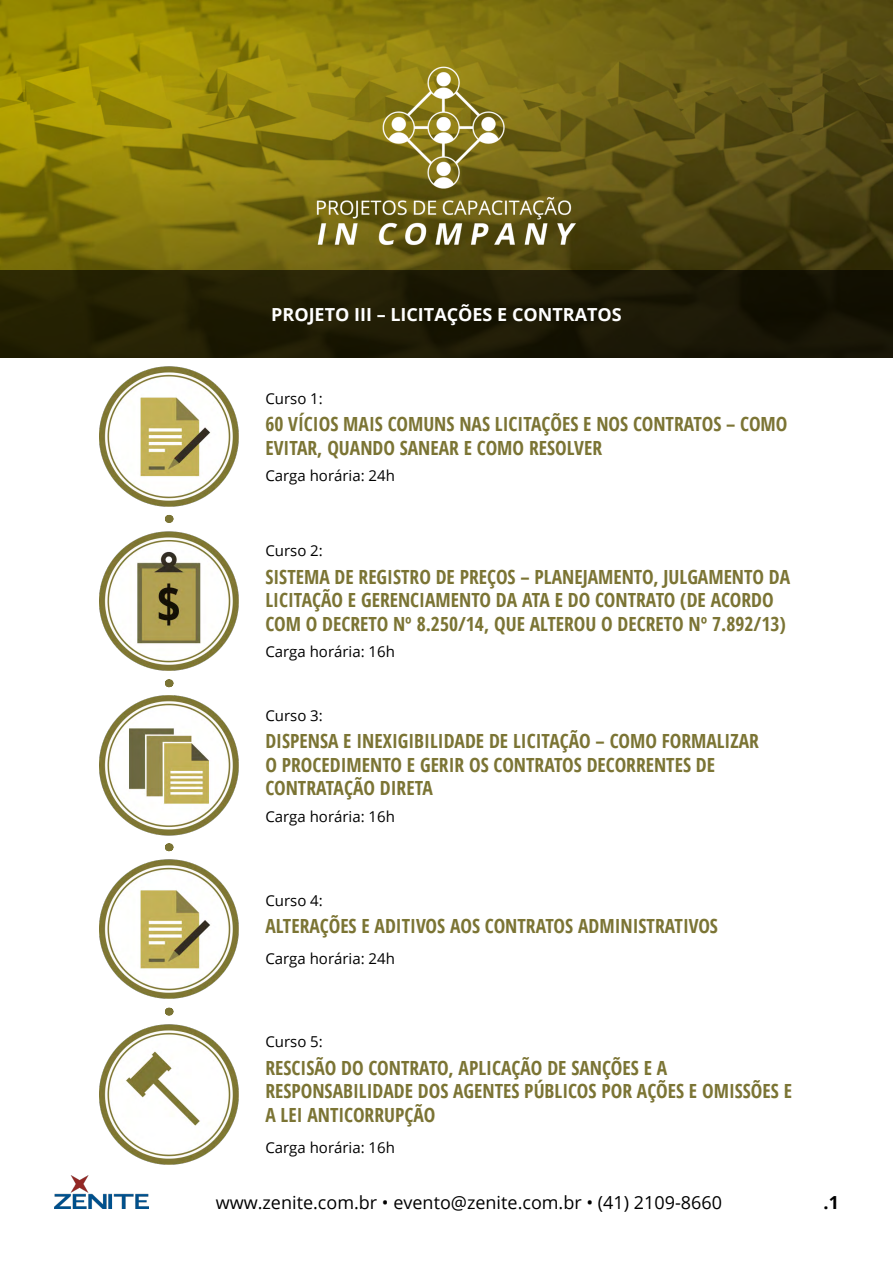
<style>
.page{position:relative;width:893px;height:1263px;background:#fff}
.page>*{position:absolute;margin:0;border:0;box-sizing:border-box;transform-origin:0 0}
.t1{font:700 condensed 19.5px/23.4px "Open Sans";color:#7b7434}
.t2{font:18px "Open Sans";color:#000}
.t3{font:700 18px "Open Sans";color:#fff}
.t4{font:700 18px "Open Sans";color:#000}
.t5{font:15px "Open Sans";color:#000}
</style>
<div class="page">
<img style="left:54px;top:1175px;width:94px;height:34px">
<img style="left:0;top:0;width:893px;height:270px">
<div style="left:0;top:270px;width:893px;height:87px;background:linear-gradient(to right,#272303,#151205)"></div>
<svg style="left:165px;top:515px;width:7px;height:8px"></svg>
<img style="left:99px;top:367px;width:139px;height:140px">
<img style="left:99px;top:696px;width:139px;height:139px">
<svg style="left:165px;top:679px;width:7px;height:8px"></svg>
<svg style="left:165px;top:843px;width:7px;height:8px"></svg>
<svg style="left:165px;top:1007px;width:7px;height:8px"></svg>
<img style="left:99px;top:531px;width:139px;height:140px">
<img style="left:99px;top:1024px;width:139px;height:140px">
<img style="left:99px;top:859px;width:139px;height:140px">
<p class="t3" style="left:271px;top:301px;width:352px">PROJETO III – LICITAÇÕES E CONTRATOS</p>
<p class="t5" style="left:265px;top:388px;width:59px">Curso 1:</p>
<p class="t1" style="left:265px;top:412px;width:524px">60 VÍCIOS MAIS COMUNS NAS LICITAÇÕES E NOS CONTRATOS – COMO<br>EVITAR, QUANDO SANEAR E COMO RESOLVER</p>
<p class="t5" style="left:265px;top:466px;width:131px">Carga horária: 24h</p>
<p class="t5" style="left:265px;top:540px;width:59px">Curso 2:</p>
<p class="t1" style="left:265px;top:565px;width:526px">SISTEMA DE REGISTRO DE PREÇOS – PLANEJAMENTO, JULGAMENTO DA<br>LICITAÇÃO E GERENCIAMENTO DA ATA E DO CONTRATO (DE ACORDO<br>COM O DECRETO Nº 8.250/14, QUE ALTEROU O DECRETO Nº 7.892/13)</p>
<p class="t5" style="left:265px;top:641px;width:131px">Carga horária: 16h</p>
<p class="t5" style="left:265px;top:705px;width:59px">Curso 3:</p>
<p class="t1" style="left:265px;top:729px;width:495px">DISPENSA E INEXIGIBILIDADE DE LICITAÇÃO – COMO FORMALIZAR<br>O PROCEDIMENTO E GERIR OS CONTRATOS DECORRENTES DE<br>CONTRATAÇÃO DIRETA</p>
<p class="t5" style="left:265px;top:806px;width:131px">Carga horária: 16h</p>
<p class="t5" style="left:265px;top:890px;width:59px">Curso 4:</p>
<p class="t1" style="left:265px;top:914px;width:454px">ALTERAÇÕES E ADITIVOS AOS CONTRATOS ADMINISTRATIVOS</p>
<p class="t5" style="left:265px;top:948px;width:131px">Carga horária: 24h</p>
<p class="t5" style="left:265px;top:1031px;width:59px">Curso 5:</p>
<p class="t1" style="left:265px;top:1056px;width:528px">RESCISÃO DO CONTRATO, APLICAÇÃO DE SANÇÕES E A<br>RESPONSABILIDADE DOS AGENTES PÚBLICOS POR AÇÕES E OMISSÕES E<br>A LEI ANTICORRUPÇÃO</p>
<p class="t5" style="left:265px;top:1137px;width:131px">Carga horária: 16h</p>
<p class="t2" style="left:216px;top:1190px;width:508px">www.zenite.com.br • evento@zenite.com.br • (41) 2109-8660</p>
<p class="t4" style="left:824px;top:1190px;width:17px">.1</p>
</div>
